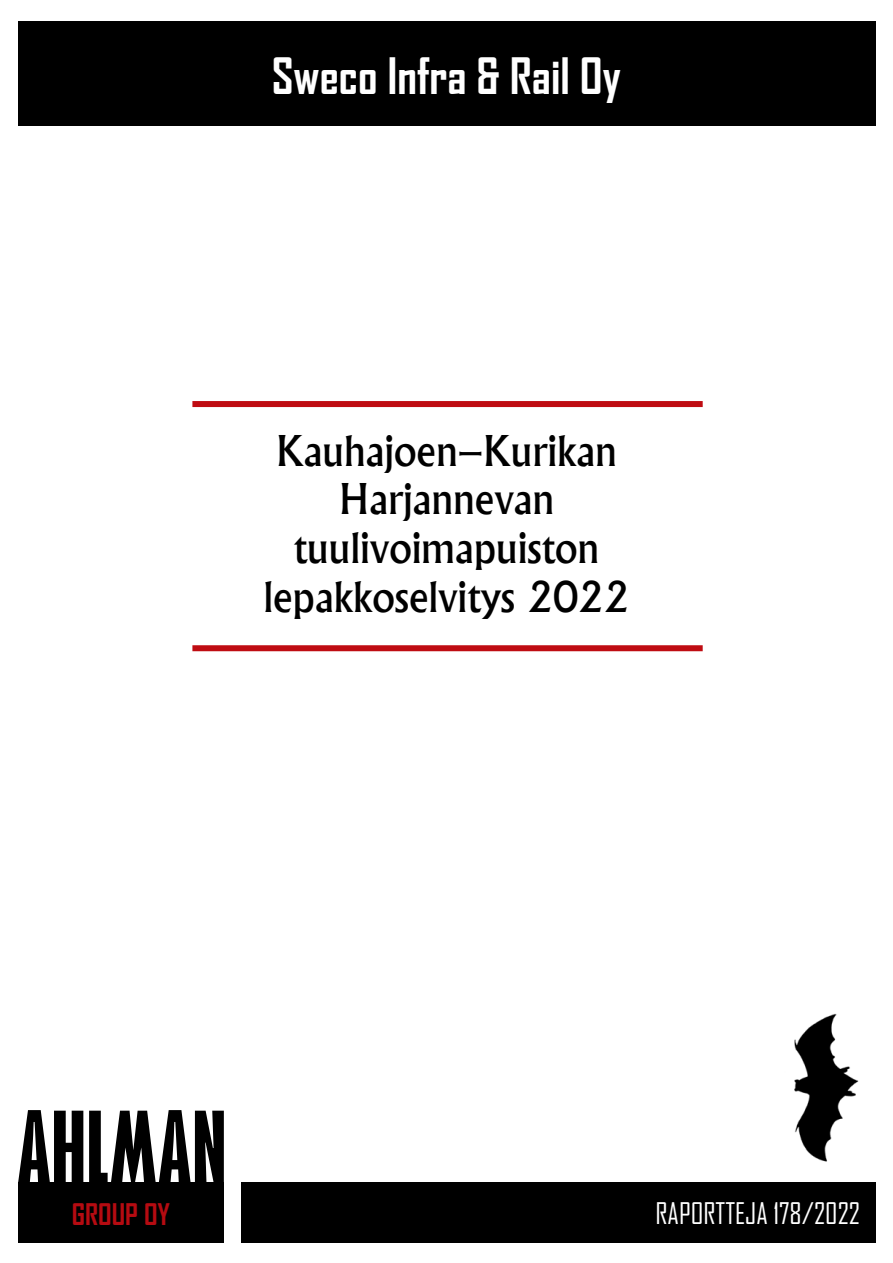
<style>
.page{position:relative;width:893px;height:1263px;background:#fff}
.page>*{position:absolute;margin:0;border:0;box-sizing:border-box;transform-origin:0 0}
.t1{font:700 extra-condensed 90px "Gill Sans";color:#000;scale:1.21 1}
.t2{font:700 48px "Agency FB";color:#fff}
.t3{font:500 40.5px "Albertus";color:#000}
.t4{font:28.5px "Agency FB";color:#fff}
.t5{font:700 28.5px "Agency FB";color:#b50b11}
</style>
<div class="page">
<div style="left:18px;top:21px;width:858px;height:104px;background:#000"></div>
<div style="left:242px;top:1182px;width:634px;height:60px;background:#000"></div>
<div style="left:192px;top:401px;width:511px;height:6px;background:#bf0c12"></div>
<div style="left:192px;top:645px;width:511px;height:6px;background:#bf0c12"></div>
<div style="left:18px;top:1182px;width:206px;height:60px;background:#000"></div>
<img style="left:794px;top:1013px;width:65px;height:149px">
<p class="t2" style="left:272px;top:46px;width:351px">Sweco Infra &amp; Rail Oy</p>
<p class="t3" style="left:276px;top:426px;width:342px">Kauhajoen–Kurikan</p>
<p class="t3" style="left:339px;top:474px;width:217px">Harjannevan</p>
<p class="t3" style="left:294px;top:523px;width:307px">tuulivoimapuiston</p>
<p class="t3" style="left:263px;top:572px;width:367px">lepakkoselvitys 2022</p>
<p class="t1" style="left:17px;top:1092px;width:175px">AHLMAN</p>
<p class="t5" style="left:72px;top:1197px;width:100px">GROUP OY</p>
<p class="t4" style="left:655px;top:1195px;width:206px">RAPORTTEJA 178/2022</p>
</div>
